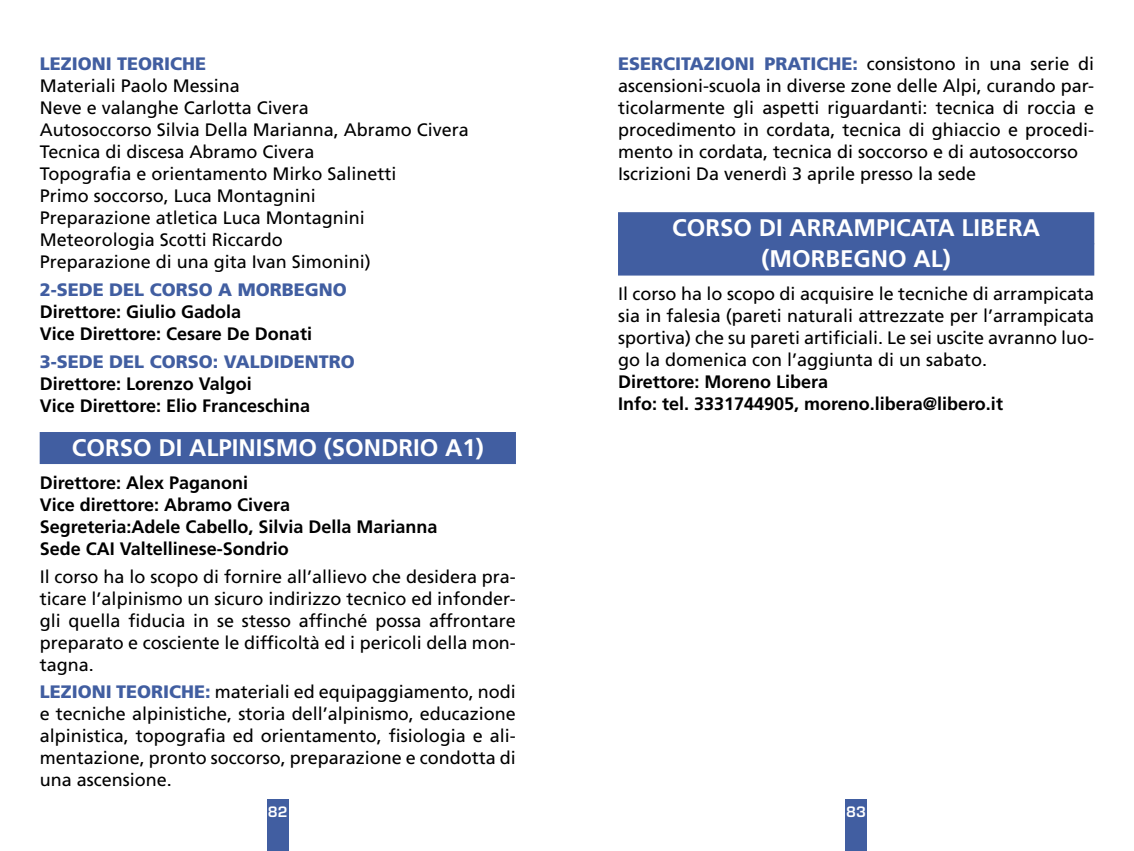
<style>
.page{position:relative;width:1134px;height:851px;background:#fff}
.page>*{position:absolute;margin:0;border:0;box-sizing:border-box;transform-origin:0 0}
.t1{font:700 24px/31.4px "Frutiger LT Std";color:#fff;text-align:center}
.t2{font:18px/22px "Frutiger LT Std";color:#000;text-align:justify}
.t3{font:700 18px/22px "Frutiger LT Std";color:#000}
.t4{font:900 18px "Frutiger LT Std";color:#415ea1}
.t5{font:600 14px "Eurostile LT Std";color:#fff}
.s1{font-weight:900;color:#415ea1}
</style>
<div class="page">
<div style="left:267px;top:799px;width:22px;height:51px;background:#415ea1"></div>
<div style="left:845px;top:799px;width:22px;height:51px;background:#415ea1"></div>
<div style="left:618px;top:212px;width:476px;height:32px;background:#415ea1"></div>
<div style="left:618px;top:243px;width:476px;height:32px;background:#415ea1"></div>
<div style="left:40px;top:432px;width:476px;height:32px;background:#415ea1"></div>
<p class="t2" style="left:618px;top:53px;width:478px;text-align:left"><span class="s1">ESERCITAZIONI PRATICHE:</span> consistono in una serie di ascensioni-scuola in diverse zone delle Alpi, curando par&shy;ticolarmente gli aspetti riguardanti: tecnica di roccia e procedimento in cordata, tecnica di ghiaccio e procedi&shy;mento in cordata, tecnica di soccorso e di autosoccorso Iscrizioni Da venerdì 3 aprile presso la sede</p>
<h1 class="t1" style="left:672px;top:212px;width:370px">CORSO DI ARRAMPICATA LIBERA (MORBEGNO AL)</h1>
<p class="t2" style="left:618px;top:283px;width:478px">Il corso ha lo scopo di acquisire le tecniche di arrampicata sia in falesia (pareti naturali attrezzate per l’arrampicata sportiva) che su pareti artificiali. Le sei uscite avranno luo&shy;go la domenica con l’aggiunta di un sabato.</p>
<p class="t3" style="left:618px;top:371px;width:386px">Direttore: Moreno Libera<br>Info: tel. 3331744905, moreno.libera@libero.it</p>
<p class="t4" style="left:40px;top:53px;width:168px">LEZIONI TEORICHE</p>
<p class="t2" style="left:40px;top:75px;width:431px;text-align:left">Materiali Paolo Messina<br>Neve e valanghe Carlotta Civera<br>Autosoccorso Silvia Della Marianna, Abramo Civera Tecnica di discesa Abramo Civera<br>Topografia e orientamento Mirko Salinetti<br>Primo soccorso, Luca Montagnini<br>Preparazione atletica Luca Montagnini Meteorologia Scotti Riccardo<br>Preparazione di una gita Ivan Simonini)</p>
<p class="t4" style="left:40px;top:279px;width:309px">2-SEDE DEL CORSO A MORBEGNO</p>
<p class="t3" style="left:40px;top:301px;width:274px">Direttore: Giulio Gadola<br>Vice Direttore: Cesare De Donati</p>
<p class="t4" style="left:40px;top:350px;width:317px">3-SEDE DEL CORSO: VALDIDENTRO</p>
<p class="t3" style="left:40px;top:372px;width:272px">Direttore: Lorenzo Valgoi<br>Vice Direttore: Elio Franceschina</p>
<h1 class="t1" style="left:72px;top:431px;width:414px">CORSO DI ALPINISMO (SONDRIO A1)</h1>
<p class="t3" style="left:40px;top:471px;width:399px">Direttore: Alex Paganoni<br>Vice direttore: Abramo Civera<br>Segreteria:Adele Cabello, Silvia Della Marianna Sede CAI Valtellinese-Sondrio</p>
<p class="t2" style="left:40px;top:565px;width:478px">Il corso ha lo scopo di fornire all’allievo che desidera pra&shy;ticare l’alpinismo un sicuro indirizzo tecnico ed infonder&shy;gli quella fiducia in se stesso affinché possa affrontare preparato e cosciente le difficoltà ed i pericoli della mon&shy;tagna.</p>
<p class="t2" style="left:40px;top:681px;width:478px"><span class="s1">LEZIONI TEORICHE:</span> materiali ed equipaggiamento, nodi e tecniche alpinistiche, storia dell’alpinismo, educazione alpinistica, topografia ed orientamento, fisiologia e ali&shy;mentazione, pronto soccorso, preparazione e condotta di una ascensione.</p>
<p class="t5" style="left:268px;top:802px;width:21px">82</p>
<p class="t5" style="left:846px;top:802px;width:21px">83</p>
</div>
